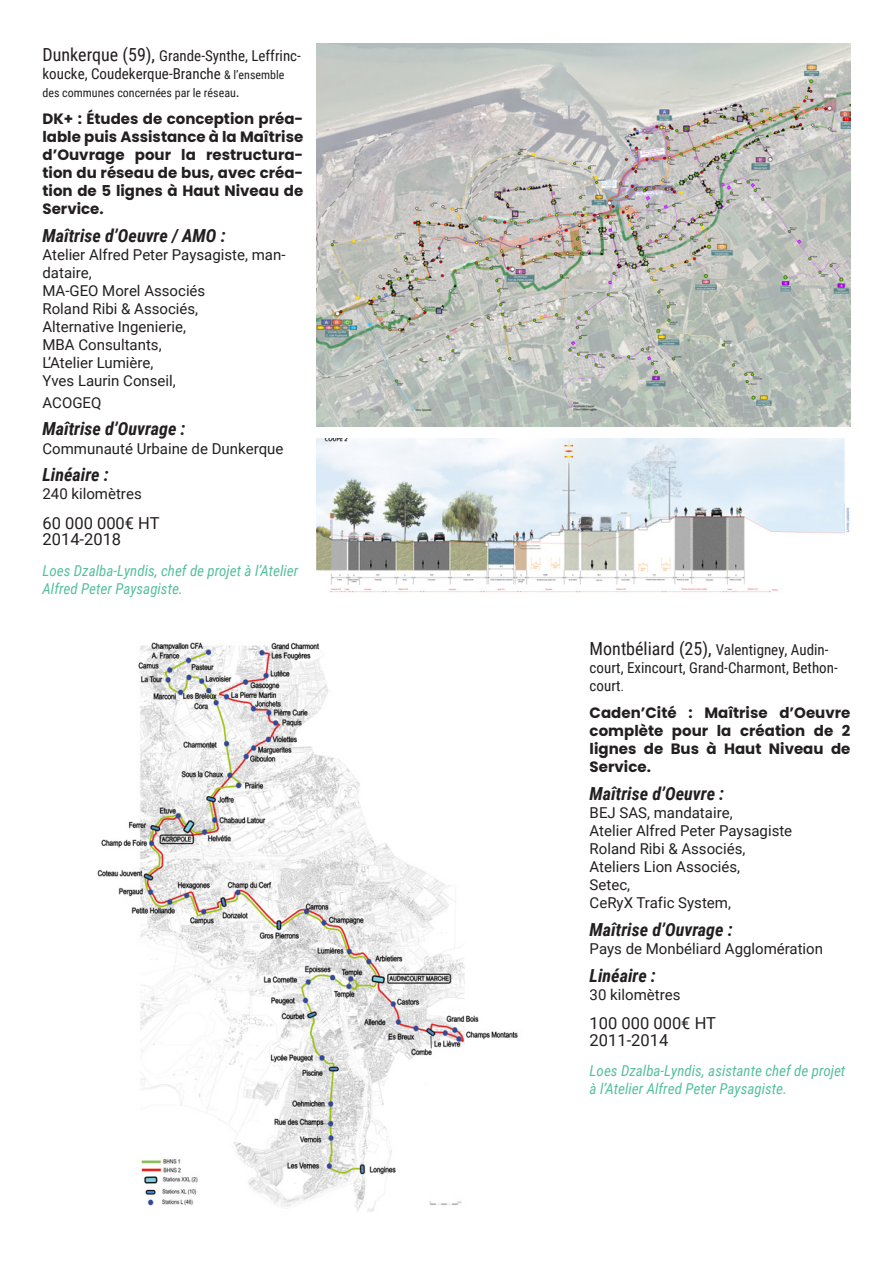
<style>
.page{position:relative;width:893px;height:1263px;background:#fff}
.page>*{position:absolute;margin:0;border:0;box-sizing:border-box;transform-origin:0 0}
.Intitulé{font:italic 700 18px "Roboto Condensed";color:#231f20}
.Date{font:16.5px "Roboto";color:#231f20}
.Corps_de_texte{font:15px/18px "Roboto";color:#231f20}
.Mission{font:700 15px/18px "Poppins";color:#231f20;text-align:justify}
.Ville{font:15px/18px "Roboto Condensed";color:#231f20}
.Poste{font:italic 15px/18px "Roboto Condensed";color:#56c09d}
.Ville-2{font:12px "Roboto Condensed";color:#231f20}
.s1{font-size:18px}
.s2{font-size:12px}
.s3{font-size:15px}
</style>
<div class="page">
<img style="left:316px;top:43px;width:534px;height:383px">
<img style="left:316px;top:439px;width:534px;height:154px">
<img style="left:97px;top:642px;width:421px;height:570px">
<p class="Ville" style="left:43px;top:46px;width:260px"><span class="s1">Dunkerque (59),</span> Grande-Synthe, Leffrinc&shy;koucke, Coudekerque-Branche <span class="s2">&amp; l’ensemble</span></p>
<p class="Ville-2" style="left:43px;top:85px;width:199px">des communes concernées par le réseau<span class="s3">.</span></p>
<p class="Mission" style="left:43px;top:110px;width:262px">DK+ : Études de conception préa&shy;lable puis Assistance à la Maîtrise d’Ouvrage pour la restructura&shy;tion du réseau de bus, avec créa&shy;tion de 5 lignes à Haut Niveau de Service.</p>
<p class="Intitulé" style="left:43px;top:223px;width:185px">Maîtrise d’Oeuvre / AMO :</p>
<p class="Corps_de_texte" style="left:43px;top:245px;width:244px">Atelier Alfred Peter Paysagiste, man&shy;dataire,</p>
<p class="Corps_de_texte" style="left:43px;top:281px;width:164px">MA-GEO Morel Associés</p>
<p class="Corps_de_texte" style="left:43px;top:299px;width:157px">Roland Ribi &amp; Associés,</p>
<p class="Corps_de_texte" style="left:43px;top:317px;width:145px">Alternative Ingenierie,</p>
<p class="Corps_de_texte" style="left:43px;top:335px;width:121px">MBA Consultants,</p>
<p class="Corps_de_texte" style="left:43px;top:353px;width:112px">L’Atelier Lumière,</p>
<p class="Corps_de_texte" style="left:43px;top:371px;width:135px">Yves Laurin Conseil,</p>
<p class="Corps_de_texte" style="left:43px;top:393px;width:60px">ACOGEQ</p>
<p class="Intitulé" style="left:43px;top:416px;width:144px">Maîtrise d’Ouvrage :</p>
<p class="Corps_de_texte" style="left:43px;top:439px;width:242px">Communauté Urbaine de Dunkerque</p>
<p class="Intitulé" style="left:43px;top:462px;width:68px">Linéaire :</p>
<p class="Corps_de_texte" style="left:43px;top:485px;width:101px">240 kilomètres</p>
<p class="Date" style="left:43px;top:511px;width:119px">60 000 000€ HT</p>
<p class="Date" style="left:43px;top:528px;width:80px">2014-2018</p>
<p class="Poste" style="left:43px;top:561px;width:257px">Loes Dzalba-Lyndis, chef de projet à l’Atelier<br>Alfred Peter Paysagiste.</p>
<p class="Ville" style="left:590px;top:640px;width:250px"><span class="s1">Montbéliard (25),</span> Valentigney, Audin&shy;court, Exincourt, Grand-Charmont, Bethon&shy;court<span class="s2">.</span></p>
<p class="Mission" style="left:590px;top:704px;width:262px">Caden’Cité : Maîtrise d’Oeuvre complète pour la création de 2 lignes de Bus à Haut Niveau de Service.</p>
<p class="Intitulé" style="left:590px;top:781px;width:136px">Maîtrise d’Oeuvre :</p>
<p class="Corps_de_texte" style="left:590px;top:803px;width:144px">BEJ SAS, mandataire,</p>
<p class="Corps_de_texte" style="left:590px;top:821px;width:204px">Atelier Alfred Peter Paysagiste</p>
<p class="Corps_de_texte" style="left:590px;top:839px;width:157px">Roland Ribi &amp; Associés,</p>
<p class="Corps_de_texte" style="left:590px;top:857px;width:152px">Ateliers Lion Associés,</p>
<p class="Corps_de_texte" style="left:590px;top:875px;width:42px">Setec,</p>
<p class="Corps_de_texte" style="left:590px;top:893px;width:143px">CeRyX Trafic System,</p>
<p class="Intitulé" style="left:590px;top:917px;width:144px">Maîtrise d’Ouvrage :</p>
<p class="Corps_de_texte" style="left:590px;top:939px;width:235px">Pays de Monbéliard Agglomération</p>
<p class="Intitulé" style="left:590px;top:963px;width:68px">Linéaire :</p>
<p class="Corps_de_texte" style="left:590px;top:985px;width:92px">30 kilomètres</p>
<p class="Date" style="left:590px;top:1012px;width:128px">100 000 000€ HT</p>
<p class="Date" style="left:590px;top:1028px;width:80px">2011-2014</p>
<p class="Poste" style="left:590px;top:1061px;width:257px">Loes Dzalba-Lyndis, asistante chef de projet à l’Atelier Alfred Peter Paysagiste.</p>
</div>
